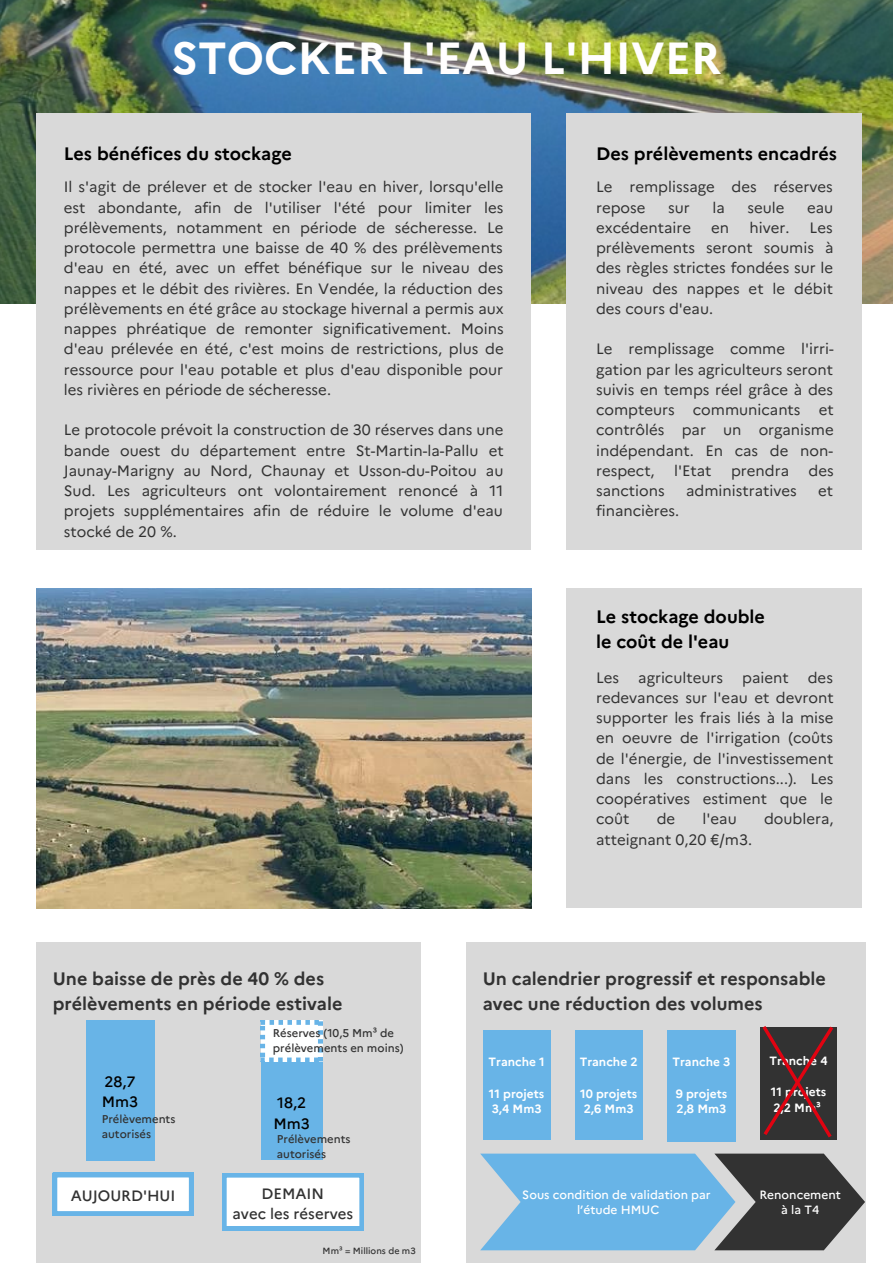
<style>
.page{position:relative;width:893px;height:1264px;background:#fff}
.page>*{position:absolute;margin:0;border:0;box-sizing:border-box;transform-origin:0 0}
.t1{font:700 45px "Marianne";color:#fffefe}
.t2{font:700 18px/24.8px "Marianne";color:#323232}
.t3{font:700 18px/24.8px "Marianne";color:#000}
.t4{font:15px/20.2px "Marianne";color:#323232;text-align:justify}
.t5{font:500 15px/20.2px "Marianne";color:#323232;text-align:center}
.t6{font:500 15px/20.2px "Marianne";color:#000}
.t7{font:700 12px/15.8px "Marianne";color:#fff}
.t8{font:500 12px/15.8px "Marianne";color:#fff;text-align:center}
.t9{font:500 11.25px/15px "Marianne";color:#323232}
.t10{font:500 9px "Marianne";color:#323232}
</style>
<div class="page">
<div style="left:36px;top:941px;width:385px;height:321px;background:#d9d9d9"></div>
<svg style="left:53px;top:1172px;width:140px;height:43px;background:#d7ebf8"></svg>
<svg style="left:222px;top:1173px;width:142px;height:57px;background:#dfeffa"></svg>
<div style="left:86px;top:1020px;width:68px;height:140px;background:#68b4e7"></div>
<div style="left:260px;top:1062px;width:62px;height:98px;background:#68b4e7"></div>
<div style="left:466px;top:941px;width:399px;height:321px;background:#d9d9d9"></div>
<div style="left:482px;top:1030px;width:68px;height:109px;background:#68b4e7"></div>
<div style="left:575px;top:1030px;width:67px;height:109px;background:#68b4e7"></div>
<div style="left:667px;top:1030px;width:68px;height:111px;background:#68b4e7"></div>
<svg style="left:260px;top:1020px;width:62px;height:41px;background:#e4f1fa"></svg>
<svg style="left:480px;top:1153px;width:385px;height:97px"></svg>
<svg style="left:760px;top:1026px;width:76px;height:114px;background:#442e30"></svg>
<img style="left:0;top:0;width:892px;height:303px">
<div style="left:566px;top:113px;width:295px;height:436px;background:#d9d9d9"></div>
<div style="left:36px;top:113px;width:495px;height:436px;background:#d9d9d9"></div>
<div style="left:566px;top:588px;width:295px;height:320px;background:#d9d9d9"></div>
<img style="left:36px;top:588px;width:495px;height:320px">
<h1 class="t1" style="left:172px;top:23px;width:551px">STOCKER L'EAU L'HIVER</h1>
<p class="t3" style="left:64px;top:139px;width:229px">Les bénéfices du stockage</p>
<p class="t4" style="left:64px;top:176px;width:441px">Il s'agit de prélever et de stocker l'eau en hiver, lorsqu'elle est abondante, afin de l'utiliser l'été pour limiter les prélèvements, notamment en période de sécheresse. Le protocole permettra une baisse de 40 % des prélèvements d'eau en été, avec un effet bénéfique sur le niveau des nappes et le débit des rivières. En Vendée, la réduction des prélèvements en été grâce au stockage hivernal a permis aux nappes phréatique de remonter significativement. Moins d'eau prélevée en été, c'est moins de restrictions, plus de ressource pour l'eau potable et plus d'eau disponible pour les rivières en période de sécheresse.</p>
<p class="t4" style="left:64px;top:418px;width:441px">Le protocole prévoit la construction de 30 réserves dans une bande ouest du département entre St-Martin-la-Pallu et Jaunay-Marigny au Nord, Chaunay et Usson-du-Poitou au Sud. Les agriculteurs ont volontairement renoncé à 11 projets supplémentaires afin de réduire le volume d'eau stocké de 20 %.</p>
<p class="t3" style="left:596px;top:139px;width:242px">Des prélèvements encadrés</p>
<p class="t4" style="left:596px;top:176px;width:238px">Le remplissage des réserves repose</p>
<p class="t4" style="left:668px;top:196px;width:23px">sur</p>
<p class="t4" style="left:712px;top:196px;width:14px">la</p>
<p class="t4" style="left:747px;top:196px;width:39px">seule</p>
<p class="t4" style="left:807px;top:196px;width:28px">eau</p>
<p class="t4" style="left:596px;top:216px;width:96px">excédentaire</p>
<p class="t4" style="left:711px;top:216px;width:20px">en</p>
<p class="t4" style="left:749px;top:216px;width:41px">hiver.</p>
<p class="t4" style="left:596px;top:216px;width:239px;text-indent:213px">Les prélèvements seront soumis à des règles strictes fondées sur le niveau des nappes et le débit des cours d'eau.</p>
<p class="t4" style="left:596px;top:338px;width:239px">Le remplissage comme l'irri&shy;gation par les agriculteurs seront suivis en temps réel grâce à des compteurs communicants et contrôlés par un organisme indépendant. En cas de non&shy;respect,</p>
<p class="t4" style="left:674px;top:459px;width:39px">l'Etat</p>
<p class="t4" style="left:731px;top:459px;width:60px">prendra</p>
<p class="t4" style="left:808px;top:459px;width:27px">des</p>
<p class="t4" style="left:596px;top:479px;width:70px">sanctions</p>
<p class="t4" style="left:686px;top:479px;width:112px">administratives</p>
<p class="t4" style="left:818px;top:479px;width:16px">et</p>
<p class="t4" style="left:596px;top:499px;width:85px">financières.</p>
<p class="t3" style="left:596px;top:602px;width:170px">Le stockage double le coût de l'eau</p>
<p class="t4" style="left:596px;top:666px;width:25px">Les</p>
<p class="t4" style="left:638px;top:666px;width:86px">agriculteurs</p>
<p class="t4" style="left:742px;top:666px;width:48px">paient</p>
<p class="t4" style="left:596px;top:666px;width:239px;text-indent:212px">des redevances sur l'eau et devront supporter les frais liés à la mise en oeuvre de l'irrigation (coûts de l'énergie, de l'investissement dans les constructions...). Les coopératives estiment que le coût</p>
<p class="t4" style="left:656px;top:807px;width:20px">de</p>
<p class="t4" style="left:702px;top:807px;width:36px">l'eau</p>
<p class="t4" style="left:764px;top:807px;width:71px">doublera,</p>
<p class="t4" style="left:596px;top:827px;width:157px">atteignant 0,20 €/m3.</p>
<p class="t2" style="left:53px;top:965px;width:291px">Une baisse de près de 40 % des prélèvements en période estivale</p>
<p class="t6" style="left:102px;top:1070px;width:38px">28,7<br>Mm3</p>
<p class="t9" style="left:102px;top:1110px;width:75px">Prélèvements autorisés</p>
<p class="t9" style="left:273px;top:1024px;width:132px">Réserves (10,5 Mm³ de prélèvements en moins)</p>
<p class="t6" style="left:273px;top:1091px;width:38px">18,2<br>Mm3</p>
<p class="t9" style="left:277px;top:1130px;width:75px">Prélèvements autorisés</p>
<p class="t5" style="left:71px;top:1184px;width:106px">AUJOURD'HUI</p>
<p class="t5" style="left:232px;top:1182px;width:122px">DEMAIN<br>avec les réserves</p>
<p class="t10" style="left:322px;top:1244px;width:95px">Mm³ = Millions de m3</p>
<p class="t2" style="left:482px;top:965px;width:344px">Un calendrier progressif et responsable avec une réduction des volumes</p>
<p class="t7" style="left:488px;top:1052px;width:58px">Tranche 1</p>
<p class="t7" style="left:489px;top:1084px;width:57px">11 projets<br>3,4 Mm3</p>
<p class="t7" style="left:579px;top:1052px;width:59px">Tranche 2</p>
<p class="t7" style="left:580px;top:1084px;width:59px;text-align:center">10 projets<br>2,6 Mm3</p>
<p class="t7" style="left:672px;top:1052px;width:59px">Tranche 3</p>
<p class="t7" style="left:675px;top:1084px;width:53px">9 projets<br>2,8 Mm3</p>
<p class="t8" style="left:522px;top:1185px;width:190px">Sous condition de validation par l’étude HMUC</p>
<p class="t7" style="left:769px;top:1051px;width:59px">Tranche 4</p>
<p class="t7" style="left:770px;top:1082px;width:57px">11 projets<br>2,2 Mm³</p>
<p class="t8" style="left:759px;top:1185px;width:83px">Renoncement à la T4</p>
</div>
